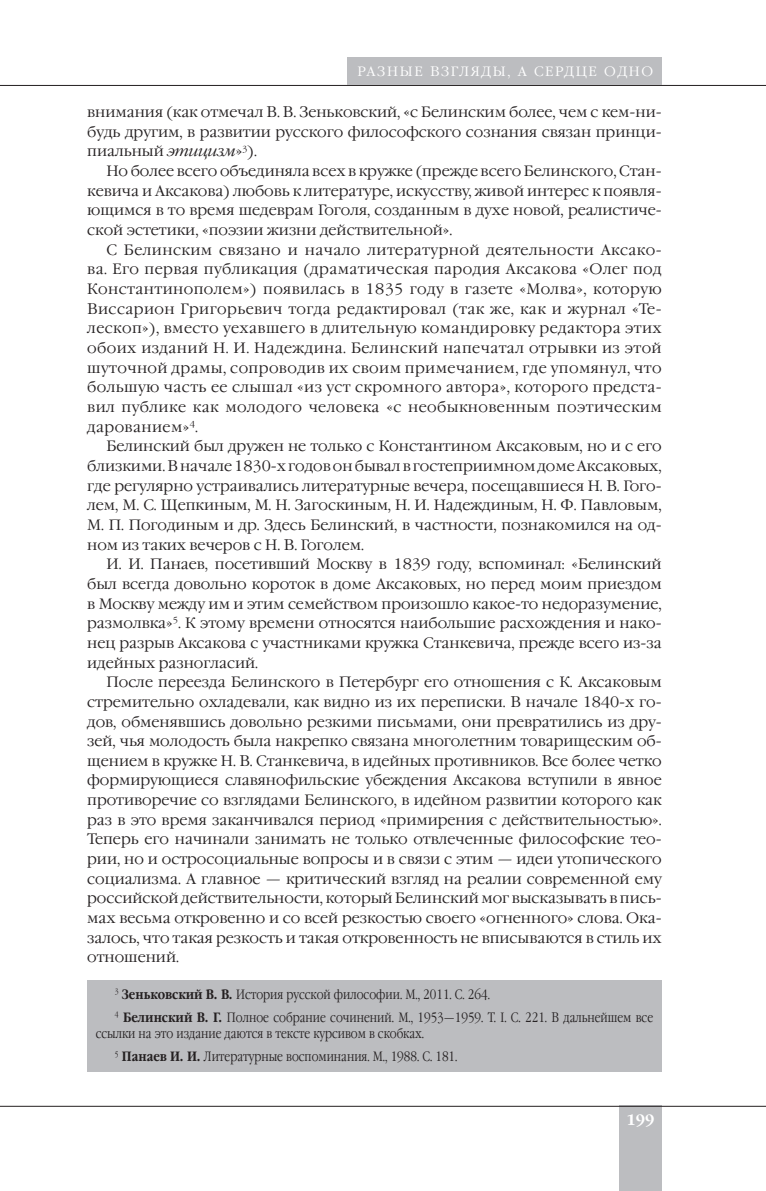
<style>
.page{position:relative;width:766px;height:1191px;background:#fff}
.page>*{position:absolute;margin:0;border:0;box-sizing:border-box;transform-origin:0 0}
.t1{font:300 15px "Garamond C";color:#231f20}
.t2{font:300 15px "Garamond C";letter-spacing:.03em;color:#231f20}
.t3{font:700 15px "Garamond C";color:#fff}
.t4{font:300 13.5px/23px "Garamond Narrow C";color:#231f20}
.t5{font:300 13.5px "Garamond Narrow C";letter-spacing:.1em;color:#fff;scale:1.25 1}
.s1{font-style:italic}
.s2{font-weight:700}
</style>
<div class="page">
<div style="left:619px;top:1106px;width:42px;height:85px;background:#bcbdc0"></div>
<hr style="left:0;top:1106px;width:765px;height:1px;background:#231f20">
<hr style="left:0;top:85px;width:765px;height:1px;background:#231f20">
<div style="left:347px;top:57px;width:314px;height:28px;background:#bcbdc0"></div>
<div style="left:87px;top:980px;width:574px;height:91px;background:#bcbdc0"></div>
<p class="t5" style="left:357px;top:66px;width:238px">РАЗНЫЕ ВЗГЛЯДЫ, А СЕРДЦЕ ОДНО</p>
<p class="t1" style="left:87px;top:106px;width:576px">внимания (как отмечал В. В. Зеньковский, «с Белинским более, чем с кем-ни-</p>
<p class="t1" style="left:87px;top:126px;width:576px">будь другим, в развитии русского философского сознания связан принци-</p>
<p class="t1" style="left:87px;top:146px;width:171px">пиальный <span class="s1">этицизм</span>»<sup>3</sup>).</p>
<p class="t1" style="left:106px;top:165px;width:556px">Но более всего объединяла всех в кружке (прежде всего Белинского, Стан-</p>
<p class="t1" style="left:87px;top:185px;width:576px">кевича и Аксакова) любовь к литературе, искусству, живой интерес к появля-</p>
<p class="t1" style="left:87px;top:204px;width:576px">ющимся в то время шедеврам Гоголя, созданным в духе новой, реалистиче-</p>
<p class="t1" style="left:87px;top:224px;width:366px">ской эстетики, «поэзии жизни действительной».</p>
<p class="t2" style="left:106px;top:244px;width:556px">С Белинским связано и начало литературной деятельности Аксако-</p>
<p class="t2" style="left:87px;top:263px;width:576px">ва. Его первая публикация (драматическая пародия Аксакова «Олег под</p>
<p class="t2" style="left:87px;top:283px;width:576px">Кон стантинополем») появилась в 1835 году в газете «Молва», которую</p>
<p class="t2" style="left:87px;top:303px;width:576px">Виссарион Григорьевич тогда редактировал (так же, как и журнал «Те-</p>
<p class="t2" style="left:87px;top:322px;width:576px">лескоп»), вме сто уехавшего в длительную командировку редактора этих</p>
<p class="t2" style="left:87px;top:342px;width:576px">обоих изданий Н. И. Надеждина. Белинский напечатал отрывки из этой</p>
<p class="t2" style="left:87px;top:362px;width:576px">шуточной драмы, сопроводив их своим примечанием, где упомянул, что</p>
<p class="t2" style="left:87px;top:381px;width:576px">большую часть ее слышал «из уст скромного автора», которого предста-</p>
<p class="t2" style="left:87px;top:401px;width:576px">вил публике как молодого человека «с необыкновенным поэтическим</p>
<p class="t2" style="left:87px;top:421px;width:112px">дарованием»<sup>4</sup>.</p>
<p class="t1" style="left:106px;top:440px;width:556px">Белинский был дружен не только с Константином Аксаковым, но и с его</p>
<p class="t1" style="left:87px;top:460px;width:576px">близкими. В начале 1830-х годов он бывал в гостеприимном доме Аксаковых,</p>
<p class="t1" style="left:87px;top:480px;width:576px">где регулярно устраивались литературные вечера, посещавшиеся Н. В. Гого-</p>
<p class="t1" style="left:87px;top:499px;width:576px">лем, М. С. Щепкиным, М. Н. Загоскиным, Н. И. Надеждиным, Н. Ф. Павловым,</p>
<p class="t1" style="left:87px;top:519px;width:576px">М. П. Погодиным и др. Здесь Белинский, в частности, познакомился на од-</p>
<p class="t1" style="left:87px;top:539px;width:278px">ном из таких вечеров с Н. В. Гоголем.</p>
<p class="t1" style="left:106px;top:558px;width:556px">И. И. Панаев, посетивший Москву в 1839 году, вспоминал: «Белинский</p>
<p class="t1" style="left:87px;top:578px;width:576px">был всегда довольно короток в доме Аксаковых, но перед моим приездом</p>
<p class="t1" style="left:87px;top:597px;width:576px">в Москву между им и этим семейством произошло какое-то недоразумение,</p>
<p class="t1" style="left:87px;top:617px;width:576px">размолвка»<sup>5</sup>. К этому времени относятся наибольшие расхождения и нако-</p>
<p class="t1" style="left:87px;top:637px;width:576px">нец разрыв Аксакова с участниками кружка Станкевича, прежде всего из-за</p>
<p class="t1" style="left:87px;top:656px;width:172px">идейных разногласий.</p>
<p class="t1" style="left:106px;top:676px;width:556px">После переезда Белинского в Петербург его отношения с К. Аксаковым</p>
<p class="t1" style="left:87px;top:696px;width:576px">стремительно охладевали, как видно из их переписки. В начале 1840-х го-</p>
<p class="t1" style="left:87px;top:715px;width:576px">дов, обменявшись довольно резкими письмами, они превратились из дру-</p>
<p class="t1" style="left:87px;top:735px;width:576px">зей, чья молодость была накрепко связана многолетним товарищеским об-</p>
<p class="t1" style="left:87px;top:755px;width:576px">щением в кружке Н. В. Станкевича, в идейных противников. Все более четко</p>
<p class="t1" style="left:87px;top:774px;width:576px">формирующиеся славянофильские убеждения Аксакова вступили в явное</p>
<p class="t1" style="left:87px;top:794px;width:576px">противоречие со взглядами Белинского, в идейном развитии которого как</p>
<p class="t1" style="left:87px;top:814px;width:576px">раз в это время заканчивался период «примирения с действительно стью».</p>
<p class="t1" style="left:87px;top:833px;width:576px">Теперь его начинали занимать не только отвлеченные философские тео-</p>
<p class="t1" style="left:87px;top:853px;width:576px">рии, но и остросоциальные вопросы и в связи с этим — идеи утопиче ского</p>
<p class="t1" style="left:87px;top:873px;width:576px">социализма. А главное — критический взгляд на реалии современной ему</p>
<p class="t1" style="left:87px;top:892px;width:576px">российской действительности, который Белинский мог высказывать в пись-</p>
<p class="t1" style="left:87px;top:912px;width:576px">мах весьма откровенно и со всей резкостью своего «огненного» слова. Ока-</p>
<p class="t1" style="left:87px;top:932px;width:576px">залось, что такая резкость и такая откровенность не вписываются в стиль их</p>
<p class="t1" style="left:87px;top:951px;width:93px">отношений.</p>
<p class="t4" style="left:115px;top:984px;width:539px"><sup>3</sup> <span class="s2">Зеньковский В. В.</span> История русской философии. М., 2011. С. 264.<br><sup>4</sup> <span class="s2">Белинский В. Г.</span> Полное собрание сочинений. М., 1953—1959. Т. I. С. 221. В дальнейшем все</p>
<p class="t4" style="left:115px;top:1023px;width:344px;text-indent:-19px">ссылки на это издание даются в тексте курсивом в скобках.<br><sup>5</sup> <span class="s2">Панаев И. И.</span> Литературные воспоминания. М., 1988. С. 181.</p>
<p class="t3" style="left:626px;top:1113px;width:29px">199</p>
</div>
